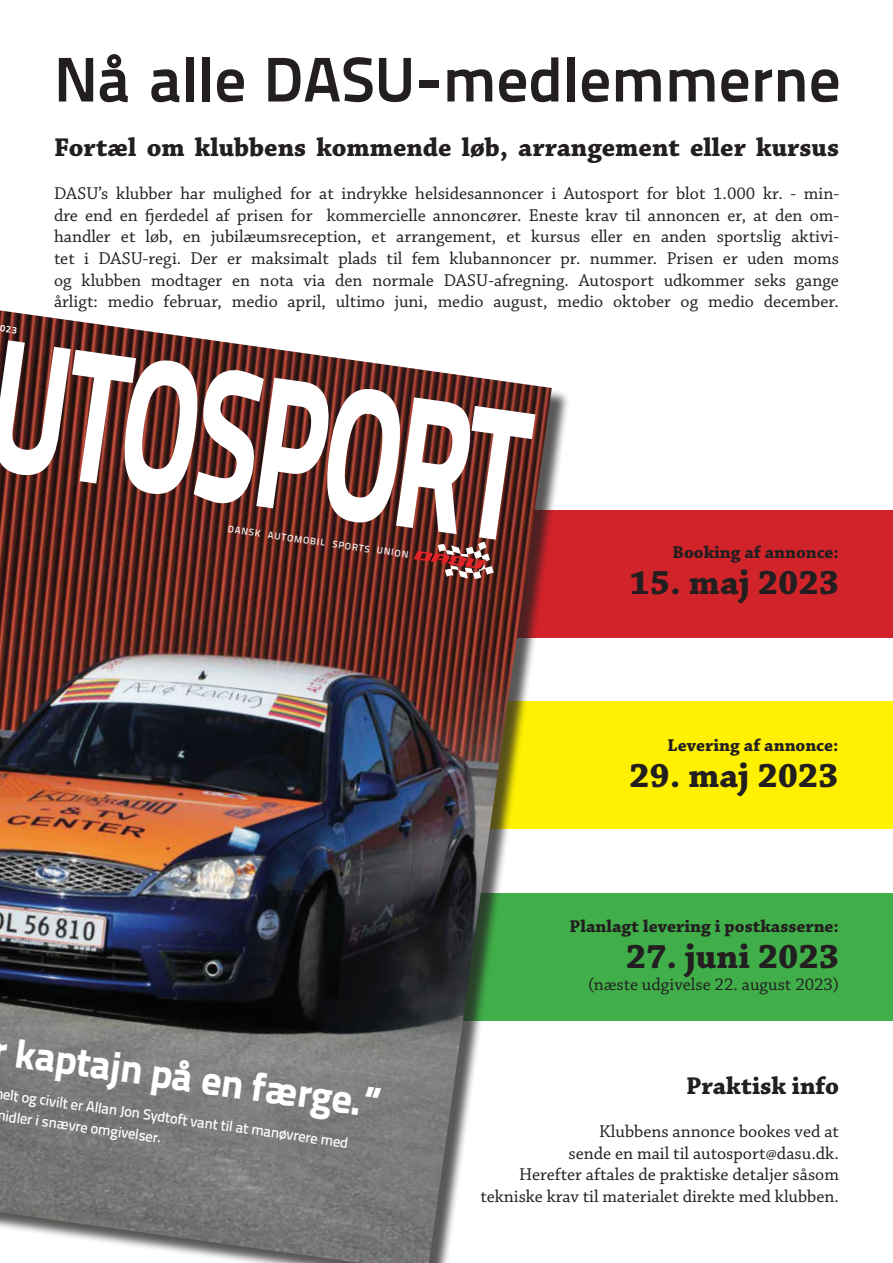
<style>
.page{position:relative;width:893px;height:1263px;background:#fff}
.page>*{position:absolute;margin:0;border:0;box-sizing:border-box;transform-origin:0 0}
.t1{font:800 187.8px "Titillium Text 22 L";color:#fff;scale:.65 1}
.t2{font:63px "Titillium Text 22 L 800 wt";color:#231f20}
.t3{font:800 40.8px "Titillium Text 22 L";color:#fff}
.t4{font:700 36px "Chaparral Pro";color:#231f20}
.t5{font:700 27px "Chaparral Pro";color:#231f20}
.t6{font:700 25.5px "Chaparral Pro";color:#231f20}
.t7{font:18px/21.6px "Chaparral Pro";color:#231f20;text-align:justify}
.t8{font:700 18px "Chaparral Pro";color:#231f20}
.t9{font:500 14.85px/21.1px "Titillium Text 22 L";color:#fff}
.t10{font:500 9.6px "Titillium Text 22 L";color:#fff}
</style>
<div class="page">
<div style="left:335px;top:510px;width:558px;height:128px;background:#d1232a"></div>
<div style="left:335px;top:702px;width:558px;height:127px;background:#fff101"></div>
<div style="left:335px;top:893px;width:558px;height:127px;background:#40ae49"></div>
<div style="left:0;top:303px;width:570px;height:960px;background:#231f20;opacity:.75"></div>
<img style="left:0;top:310px;width:552px;height:953px">
<svg style="left:453px;top:515px;width:49px;height:4px"></svg>
<svg style="left:414px;top:542px;width:80px;height:37px;background:#8f4d49"></svg>
<svg style="left:0;top:325px;width:17px;height:9px"></svg>
<h2 class="t2" style="left:54px;top:31px;width:788px">Nå alle DASU-medlemmerne</h2>
<h3 class="t5" style="left:54px;top:132px;width:786px">Fortæl om klubbens kommende løb, arrangement eller kursus</h3>
<p class="t7" style="left:54px;top:183px;width:787px">DASU’s klubber har mulighed for at indrykke helsidesannoncer i Autosport for blot 1.000 kr. - min&shy;dre end en fjerdedel af prisen for kommercielle annoncører. Eneste krav til annoncen er, at den om&shy;handler et løb, en jubilæumsreception, et arrangement, et kursus eller en anden sportslig aktivi&shy;tet i DASU-regi. Der er maksimalt plads til fem klubannoncer pr. nummer. Prisen er uden moms og klubben modtager en nota via den normale DASU-afregning. Autosport udkommer seks gange årligt: medio februar, medio april, ultimo juni, medio august, medio oktober og medio december.</p>
<h1 class="t1" style="left:13px;top:256px;width:830px;rotate:8deg">UTOSPORT</h1>
<p class="t10" style="left:229px;top:522px;width:184px;rotate:8deg">DANSK AUTOMOBIL SPORTS UNION</p>
<p class="t8" style="left:672px;top:542px;width:168px">Booking af annonce:</p>
<h3 class="t4" style="left:630px;top:562px;width:211px">15. maj 2023</h3>
<p class="t8" style="left:668px;top:735px;width:172px">Levering af annonce:</p>
<h3 class="t4" style="left:629px;top:755px;width:211px">29. maj 2023</h3>
<p class="t8" style="left:570px;top:916px;width:271px">Planlagt levering i postkasserne:</p>
<h3 class="t4" style="left:626px;top:935px;width:215px">27. juni 2023</h3>
<p class="t7" style="left:588px;top:974px;width:252px">(næste udgivelse 22. august 2023)</p>
<h3 class="t3" style="left:-3px;top:1017px;width:395px;rotate:8deg">r kaptajn på en færge.”</h3>
<p class="t9" style="left:10px;top:1083px;width:345px;text-indent:-6px;rotate:8deg">elt og civilt er Allan Jon Sydtoft vant til at manøvrere med idler i snævre omgivelser.</p>
<h3 class="t6" style="left:686px;top:1071px;width:154px">Praktisk info</h3>
<p class="t7" style="left:480px;top:1121px;width:360px;text-align:right">Klubbens annonce bookes ved at<br>sende en mail til autosport@dasu.dk.<br>Herefter aftales de praktiske detaljer såsom tekniske krav til materialet direkte med klubben.</p>
</div>
